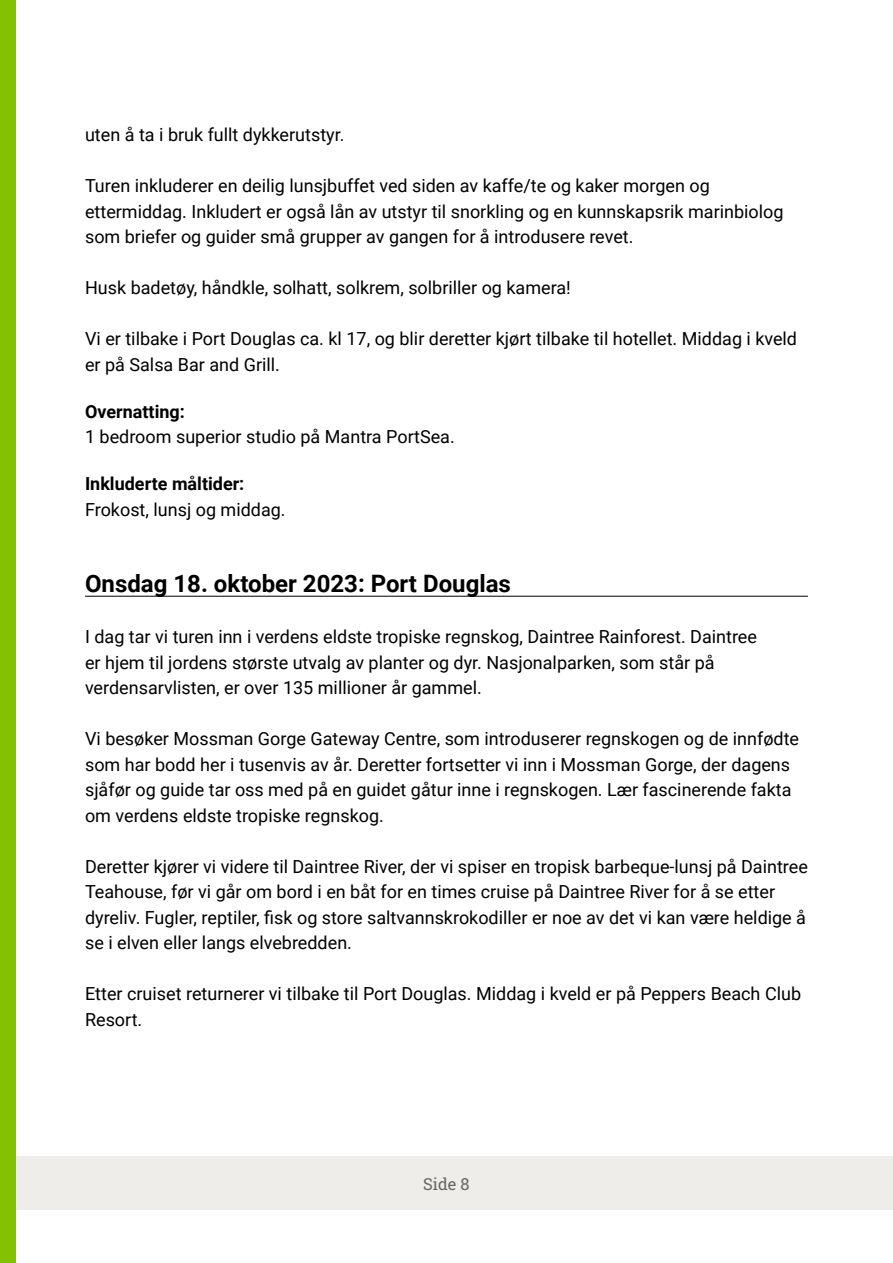
<style>
.page{position:relative;width:893px;height:1263px;background:#fff}
.page>*{position:absolute;margin:0;border:0;box-sizing:border-box;transform-origin:0 0}
.t1{font:700 24px "Roboto";color:#000}
.t2{font:18px/25.5px "Roboto";color:#000}
.t3{font:700 18px "Roboto";color:#000}
.t4{font:16.5px "Roboto Slab";color:#666}
</style>
<div class="page">
<div style="left:16px;top:1157px;width:877px;height:53px;background:#efedea"></div>
<div style="left:0;top:0;width:16px;height:1263px;background:#84c100"></div>
<hr style="left:85px;top:596px;width:723px;height:1px;background:#000">
<p class="t2" style="left:85px;top:121px;width:261px">uten å ta i bruk fullt dykkerutstyr.</p>
<p class="t2" style="left:85px;top:172px;width:700px">Turen inkluderer en deilig lunsjbuffet ved siden av kaffe/te og kaker morgen og ettermiddag. Inkludert er også lån av utstyr til snorkling og en kunnskapsrik marinbiolog som briefer og guider små grupper av gangen for å introdusere revet.</p>
<p class="t2" style="left:85px;top:274px;width:487px">Husk badetøy, håndkle, solhatt, solkrem, solbriller og kamera!</p>
<p class="t2" style="left:85px;top:325px;width:714px">Vi er tilbake i Port Douglas ca. kl 17, og blir deretter kjørt tilbake til hotellet. Middag i kveld er på Salsa Bar and Grill.</p>
<p class="t3" style="left:85px;top:399px;width:101px">Overnatting:</p>
<p class="t2" style="left:85px;top:423px;width:371px">1 bedroom superior studio på Mantra PortSea.</p>
<p class="t3" style="left:85px;top:471px;width:161px">Inkluderte måltider:</p>
<p class="t2" style="left:85px;top:496px;width:202px">Frokost, lunsj og middag.</p>
<h1 class="t1" style="left:85px;top:567px;width:427px">Onsdag 18. oktober 2023: Port Douglas</h1>
<p class="t2" style="left:85px;top:623px;width:673px">I dag tar vi turen inn i verdens eldste tropiske regnskog, Daintree Rainforest. Daintree er hjem til jordens største utvalg av planter og dyr. Nasjonalparken, som står på verdensarvlisten, er over 135 millioner år gammel.</p>
<p class="t2" style="left:85px;top:725px;width:716px">Vi besøker Mossman Gorge Gateway Centre, som introduserer regnskogen og de innfødte som har bodd her i tusenvis av år. Deretter fortsetter vi inn i Mossman Gorge, der dagens sjåfør og guide tar oss med på en guidet gåtur inne i regnskogen. Lær fascinerende fakta om verdens eldste tropiske regnskog.</p>
<p class="t2" style="left:85px;top:853px;width:724px">Deretter kjører vi videre til Daintree River, der vi spiser en tropisk barbeque-lunsj på Daintree Teahouse, før vi går om bord i en båt for en times cruise på Daintree River for å se etter dyreliv. Fugler, reptiler, fisk og store saltvannskrokodiller er noe av det vi kan være heldige å se i elven eller langs elvebredden.</p>
<p class="t2" style="left:85px;top:980px;width:718px">Etter cruiset returnerer vi tilbake til Port Douglas. Middag i kveld er på Peppers Beach Club<br>Resort.</p>
<p class="t4" style="left:423px;top:1173px;width:48px">Side 8</p>
</div>
